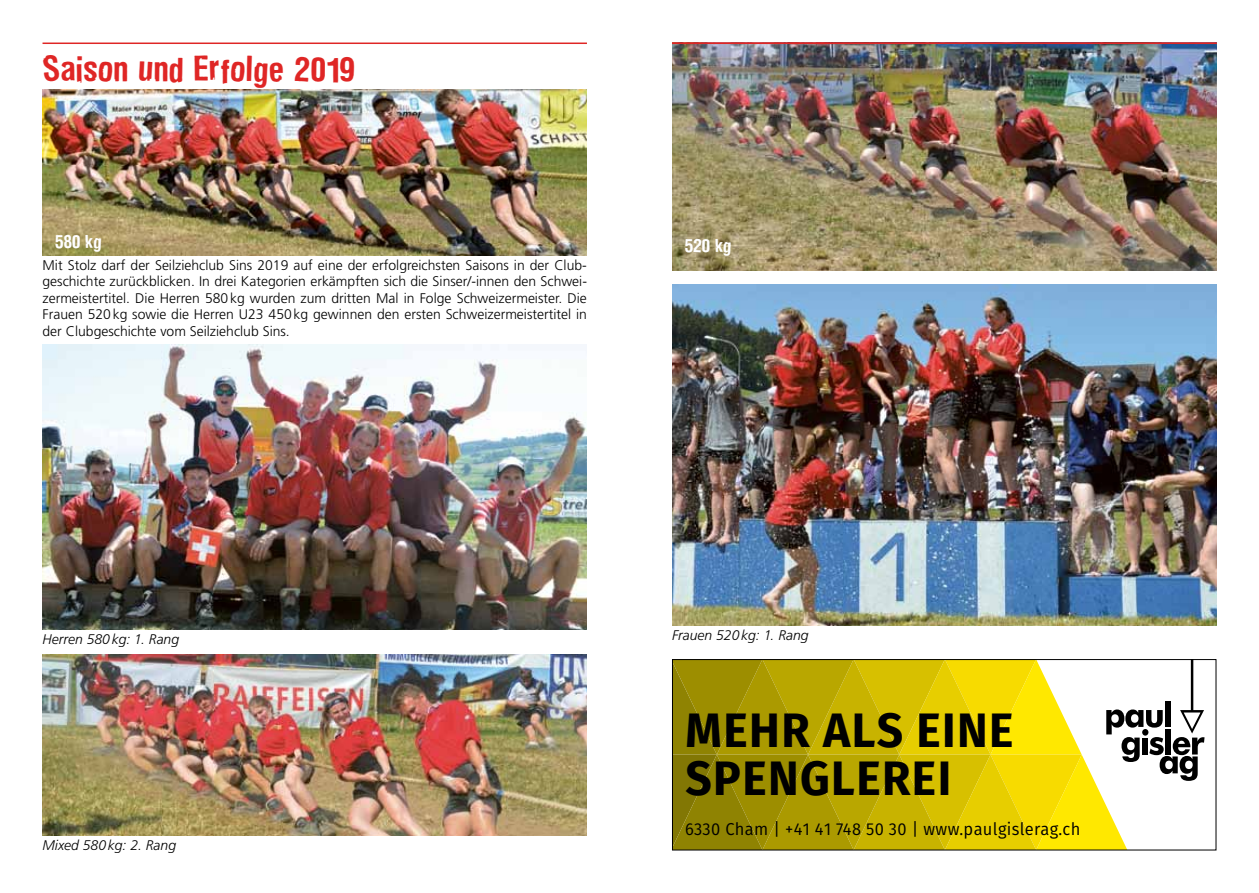
<style>
.page{position:relative;width:1259px;height:893px;background:#fff}
.page>*{position:absolute;margin:0;border:0;box-sizing:border-box;transform-origin:0 0}
.t1{font:700 48.3px/48.3px "Fira Sans";letter-spacing:.03em;color:#000;scale:.96 1}
.t2{font:33px "Dirtyhouse";letter-spacing:.02em;color:#df2625}
.t3{font:18px "Dirtyhouse";color:#fff}
.t4{font:17.25px "Fira Sans";letter-spacing:.02em;color:#000;scale:.96 1}
.t5{font:300 13.95px/16.5px "Frutiger";color:#000;text-align:justify}
.t6{font:italic 300 13.95px "Frutiger";color:#000}
</style>
<div class="page">
<img style="left:672px;top:44px;width:544px;height:226px">
<hr style="left:43px;top:43px;width:544px;height:1px;background:#df2625">
<svg style="left:42px;top:42px;width:315px;height:494px"></svg>
<img style="left:43px;top:344px;width:544px;height:285px">
<img style="left:43px;top:89px;width:544px;height:166px">
<img style="left:43px;top:655px;width:544px;height:181px">
<hr style="left:672px;top:43px;width:545px;height:1px;background:#df2625">
<img style="left:672px;top:285px;width:544px;height:340px">
<svg style="left:674px;top:661px;width:530px;height:187px"></svg>
<div style="left:672px;top:659px;width:544px;height:191px;border:1px solid #000"></div>
<h2 class="t2" style="left:43px;top:46px;width:314px">Saison und Erfolge 2019</h2>
<p class="t3" style="left:55px;top:229px;width:48px">580 kg</p>
<p class="t5" style="left:43px;top:257px;width:546px">Mit Stolz darf der Seilziehclub Sins 2019 auf eine der erfolgreichsten Saisons in der Club&shy;geschichte zurückblicken. In drei Kategorien erkämpften sich die Sinser/-innen den Schwei&shy;zermeistertitel. Die Herren 580kg wurden zum dritten Mal in Folge Schweizermeister. Die Frauen 520kg sowie die Herren U23 450kg gewinnen den ersten Schweizermeistertitel in der Clubgeschichte vom Seilziehclub Sins.</p>
<p class="t3" style="left:685px;top:233px;width:48px">520 kg</p>
<p class="t6" style="left:43px;top:631px;width:138px">Herren 580kg: 1. Rang</p>
<p class="t6" style="left:43px;top:837px;width:135px">Mixed 580kg: 2. Rang</p>
<p class="t6" style="left:672px;top:627px;width:138px">Frauen 520kg: 1. Rang</p>
<h1 class="t1" style="left:685px;top:703px;width:343px">MEHR ALS EINE<br>SPENGLEREI</h1>
<p class="t4" style="left:685px;top:816px;width:413px">6330 Cham | +41 41 748 50 30 | www.paulgislerag.ch</p>
</div>
